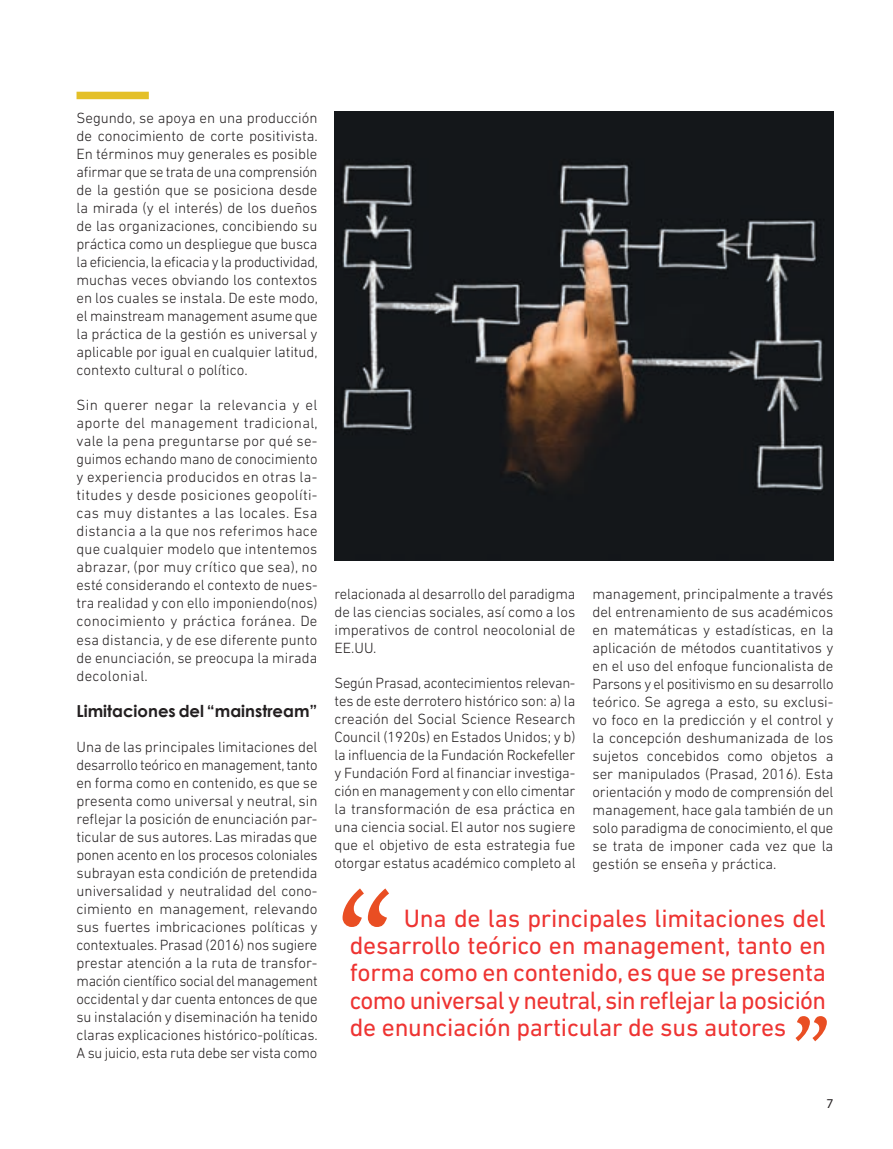
<style>
.page{position:relative;width:893px;height:1149px;background:#fff}
.page>*{position:absolute;margin:0;border:0;box-sizing:border-box;transform-origin:0 0}
.t1{font:163.2px "Scala";color:#e94e23}
.t2{font:106.65px "Scala";color:#e94e23}
.t3{font:25.5px/27px "DIN Next LT Pro";letter-spacing:-.01em;color:#ee3432;text-align:justify}
.t4{font:700 16.5px "Century Gothic";color:#231f20}
.t5{font:300 15px/18px "DIN Next LT Pro";color:#231f20;text-align:justify}
.t6{font:13.5px "Myriad Pro";color:#231f20}
</style>
<div class="page">
<img style="left:334px;top:112px;width:499px;height:448px">
<div style="left:77px;top:92px;width:72px;height:7px;background:#e4c028"></div>
<p class="t5" style="left:77px;top:109px;width:243px">Segundo, se apoya en una producción de conocimiento de corte positivista.<br>En términos muy generales es posible afirmar que se trata de una comprensión de la gestión que se posiciona desde la mirada (y el interés) de los dueños de las organizaciones, concibiendo su práctica como un despliegue que busca la eficiencia, la eficacia y la productividad, muchas veces obviando los contextos en los cuales se instala. De este modo, el mainstream management asume que la práctica de la gestión es universal y aplicable por igual en cualquier latitud, contexto cultural o político.</p>
<p class="t5" style="left:77px;top:396px;width:243px">Sin querer negar la relevancia y el aporte del management tradicional, vale la pena preguntarse por qué se&shy;guimos echando mano de conocimiento y experiencia producidos en otras la&shy;titudes y desde posiciones geopolíti&shy;cas muy distantes a las locales. Esa distancia a la que nos referimos hace que cualquier modelo que intentemos abrazar, (por muy crítico que sea), no esté considerando el contexto de nues&shy;tra realidad y con ello imponiendo(nos) conocimiento y práctica foránea. De esa distancia, y de ese diferente punto de enunciación, se preocupa la mirada decolonial.</p>
<p class="t4" style="left:77px;top:700px;width:242px">Limitaciones del “mainstream”</p>
<p class="t5" style="left:77px;top:737px;width:243px">Una de las principales limitaciones del desarrollo teórico en management, tanto en forma como en contenido, es que se presenta como universal y neutral, sin reflejar la posición de enunciación par&shy;ticular de sus autores. Las miradas que ponen acento en los procesos coloniales subrayan esta condición de pretendida universalidad y neutralidad del cono&shy;cimiento en management, relevando sus fuertes imbricaciones políticas y contextuales. Prasad (2016) nos sugiere prestar atención a la ruta de transfor&shy;mación científico social del management occidental y dar cuenta entonces de que su instalación y diseminación ha tenido claras explicaciones histórico-políticas.<br>A su juicio, esta ruta debe ser vista como</p>
<p class="t5" style="left:592px;top:584px;width:243px">management, principalmente a través del entrenamiento de sus académicos en matemáticas y estadísticas, en la aplicación de métodos cuantitativos y en el uso del enfoque funcionalista de Parsons y el positivismo en su desarrollo teórico. Se agrega a esto, su exclusi&shy;vo foco en la predicción y el control y la concepción deshumanizada de los sujetos concebidos como objetos a ser manipulados (Prasad, 2016). Esta orientación y modo de comprensión del management, hace gala también de un solo paradigma de conocimiento, el que se trata de imponer cada vez que la gestión se enseña y práctica.</p>
<h3 class="t3" style="left:350px;top:904px;width:478px;text-indent:54px">Una de las principales limitaciones del desarrollo teórico en management, tanto en forma como en contenido, es que se presenta como universal y neutral, sin reflejar la posición</h3>
<p class="t5" style="left:334px;top:584px;width:242px">relacionada al desarrollo del paradigma de las ciencias sociales, así como a los imperativos de control neocolonial de EE.UU.</p>
<p class="t5" style="left:334px;top:673px;width:243px">Según Prasad, acontecimientos relevan&shy;tes de este derrotero histórico son: a) la creación del Social Science Research Council (1920s) en Estados Unidos; y b) la influencia de la Fundación Rockefeller y Fundación Ford al financiar investiga&shy;ción en management y con ello cimentar la transformación de esa práctica en una ciencia social. El autor nos sugiere que el objetivo de esta estrategia fue otorgar estatus académico completo al</p>
<h1 class="t1" style="left:333px;top:855px;width:66px">“</h1>
<h3 class="t3" style="left:350px;top:1012px;width:438px">de enunciación particular de sus autores</h3>
<h2 class="t2" style="left:790px;top:934px;width:45px">„</h2>
<p class="t6" style="left:826px;top:1094px;width:8px">7</p>
</div>
